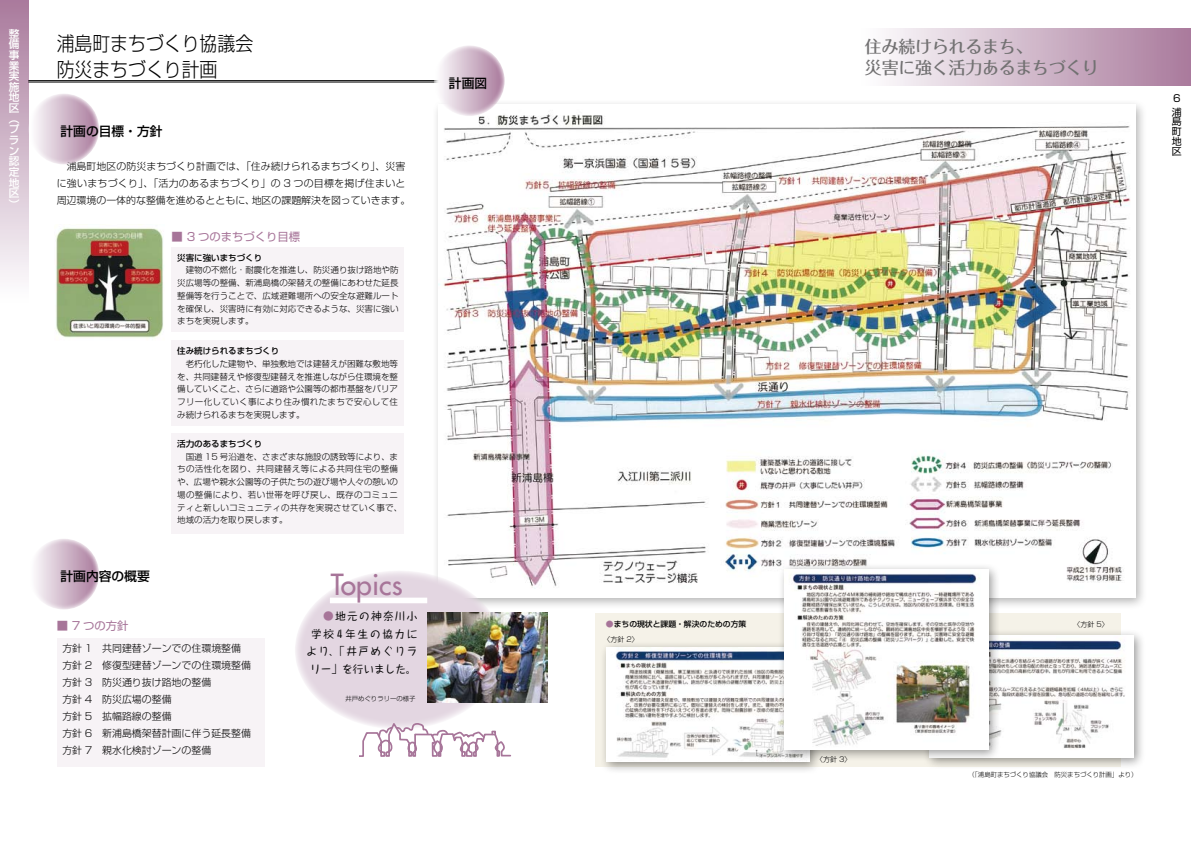
<style>
.page{position:relative;width:1191px;height:842px;background:#fff}
.page>*{position:absolute;margin:0;border:0;box-sizing:border-box;transform-origin:0 0}
.t1{font:28.3px "Futura";color:#a77599}
.t2{font:300 19.8px/25.5px "Shin Go Pro";color:#000;scale:.9 1}
.t3{font:500 17px/21.3px "Folk Pro";letter-spacing:-.02em;color:#727172}
.t4{font:500 12.8px "Shin Go Pro";color:#000}
.t5{font:11.3px "Shin Go Pro";color:#a77599}
.t6{font:500 10.6px/17.7px "Taka Hand Std";letter-spacing:.14em;color:#000;text-align:right}
.t7{font:500 10.6px/10.6px "Shin Go Pro";color:#fff;text-align:justify}
.t8{font:300 9.9px/17px "Shin Go Pro";color:#000}
.t9{font:9.9px/9.9px "Shin Go Pro";color:#000}
.t10{font:300 8.5px/12.8px "Shin Go Pro";color:#000;text-align:justify}
.t11{font:300 8.5px/12.8px "Shin Go Pro";letter-spacing:.02em;color:#000}
.t12{font:500 8.5px "Shin Go Pro";color:#000}
.t13{font:500 7.8px "Shin Go Pro";color:#000}
.t14{font:300 7.1px "Shin Go Pro";color:#000}
.t15{font:300 6.4px "Shin Go Pro";color:#000}
.s1{color:#a77599}
</style>
<div class="page">
<div style="left:0;top:0;width:28px;height:306px;background:linear-gradient(to bottom,#a8799b,#feffff)"></div>
<div style="left:856px;top:28px;width:335px;height:58px;background:linear-gradient(to right,#fff,#a8799b)"></div>
<hr style="left:28px;top:80px;width:423px;height:1px;background:#000">
<hr style="left:28px;top:82px;width:414px;height:1px;background:#000">
<div style="left:431px;top:98px;width:723px;height:517px;background:#000;opacity:.3"></div>
<img style="left:438px;top:105px;width:697px;height:492px">
<svg style="left:434px;top:45px;width:71px;height:71px;background:#d7c2d1"></svg>
<svg style="left:28px;top:94px;width:71px;height:70px;background:#d6c1d1"></svg>
<svg style="left:28px;top:539px;width:71px;height:70px;background:#d6c1d1"></svg>
<div style="left:295px;top:570px;width:208px;height:159px;background:#e3d6e1;border-radius:50%"></div>
<div style="left:330px;top:598px;width:97px;height:5px;background:#fff"></div>
<svg style="left:359px;top:716px;width:152px;height:41px"></svg>
<div style="left:171px;top:247px;width:233px;height:85px;background:#f7f3f6"></div>
<div style="left:171px;top:341px;width:233px;height:85px;background:#f7f3f6"></div>
<div style="left:171px;top:434px;width:233px;height:100px;background:#f7f3f6"></div>
<div style="left:57px;top:638px;width:208px;height:129px;background:#f7f3f6"></div>
<div style="left:595px;top:613px;width:525px;height:154px;background:#f5f2e8"></div>
<img style="left:56px;top:228px;width:108px;height:111px">
<img style="left:428px;top:612px;width:120px;height:90px">
<div style="left:922px;top:629px;width:237px;height:145px;background:#000;opacity:.4"></div>
<img style="left:1005px;top:636px;width:128px;height:122px">
<div style="left:599px;top:641px;width:227px;height:138px;background:#000;opacity:.4"></div>
<img style="left:606px;top:648px;width:171px;height:114px">
<div style="left:777px;top:563px;width:228px;height:203px;background:#000;opacity:.4"></div>
<img style="left:784px;top:570px;width:204px;height:179px">
<p class="t7" style="left:9px;top:27px;width:12px">整備事業実施地区（プラン認定地区）</p>
<h2 class="t2" style="left:57px;top:29px;width:220px">浦島町まちづくり協議会防災まちづくり計画</h2>
<h3 class="t4" style="left:60px;top:121px;width:104px">計画の目標・方針</h3>
<p class="t8" style="left:57px;top:157px;width:355px">　浦島町地区の防災まちづくり計画では、「住み続けられるまちづくり」、災害に強いまちづくり」、「活力のあるまちづくり」の 3 つの目標を掲げ住まいと周辺環境の一体的な整備を進めるとともに、地区の課題解決を図っていきます。</p>
<h3 class="t5" style="left:171px;top:227px;width:130px">■ 3 つのまちづくり目標</h3>
<h3 class="t4" style="left:60px;top:566px;width:91px">計画内容の概要</h3>
<p class="t12" style="left:177px;top:250px;width:87px">災害に強いまちづくり</p>
<p class="t10" style="left:177px;top:263px;width:223px">　建物の不燃化・耐震化を推進し、防災通り抜け路地や防災広場等の整備、新浦島橋の架替えの整備にあわせた延長整備等を行うことで、広域避難場所への安全な避難ルートを確保し、災害時に有効に対応できるような、災害に強いまちを実現します。</p>
<p class="t12" style="left:177px;top:344px;width:104px">住み続けられるまちづくり</p>
<p class="t10" style="left:177px;top:356px;width:222px">　老朽化した建物や、単独敷地では建替えが困難な敷地等を、共同建替えや修復型建替えを推進しながら住環境を整備していくこと、さらに道路や公園等の都市基盤をバリアフリー化していく事により住み慣れたまちで安心して住み続けられるまちを実現します。</p>
<p class="t12" style="left:177px;top:437px;width:87px">活力のあるまちづくり</p>
<p class="t11" style="left:177px;top:449px;width:226px">　国道 15 号沿道を、さまざまな施設の誘致等により、まちの活性化を図り、共同建替え等による共同住宅の整備や、広場や親水公園等の子供たちの遊び場や人々の憩いの場の整備により、若い世帯を呼び戻し、既存のコミュニティと新しいコミュニティの共存を実現させていく事で、地域の活力を取り戻します。</p>
<h1 class="t1" style="left:331px;top:566px;width:73px">Topics</h1>
<h3 class="t5" style="left:57px;top:616px;width:73px">■ 7 つの方針</h3>
<p class="t8" style="left:62px;top:639px;width:190px">方針 1　共同建替ゾーンでの住環境整備方針 2　修復型建替ゾーンでの住環境整備方針 3　防災通り抜け路地の整備<br>方針 4　防災広場の整備<br>方針 5　拡幅路線の整備<br>方針 6　新浦島橋架替計画に伴う延長整備方針 7　親水化検討ゾーンの整備</p>
<p class="t6" style="left:306px;top:606px;width:113px"><span class="s1">●</span>地元の神奈川小<br>学校 4年生の協力により、「井戸めぐりラリー」を行いました。</p>
<p class="t15" style="left:345px;top:693px;width:72px">井戸めぐりラリーの様子</p>
<h3 class="t4" style="left:449px;top:72px;width:40px">計画図</h3>
<h3 class="t3" style="left:865px;top:33px;width:235px">住み続けられるまち、<br>災害に強く活力あるまちづくり</h3>
<p class="t9" style="left:1171px;top:91px;width:11px;line-height:13.2px">6浦</p>
<p class="t9" style="left:1171px;top:116px;width:11px;text-align:justify">島町地区</p>
<p class="t13" style="left:606px;top:618px;width:142px"><span class="s1">●</span>まちの現状と課題・解決のための方策</p>
<p class="t14" style="left:603px;top:633px;width:37px">〈方針 2〉</p>
<p class="t14" style="left:816px;top:753px;width:37px">〈方針 3〉</p>
<p class="t14" style="left:1073px;top:618px;width:37px">〈方針 5〉</p>
<p class="t15" style="left:968px;top:770px;width:171px">（「浦島町まちづくり協議会　防災まちづくり計画」より）</p>
</div>
